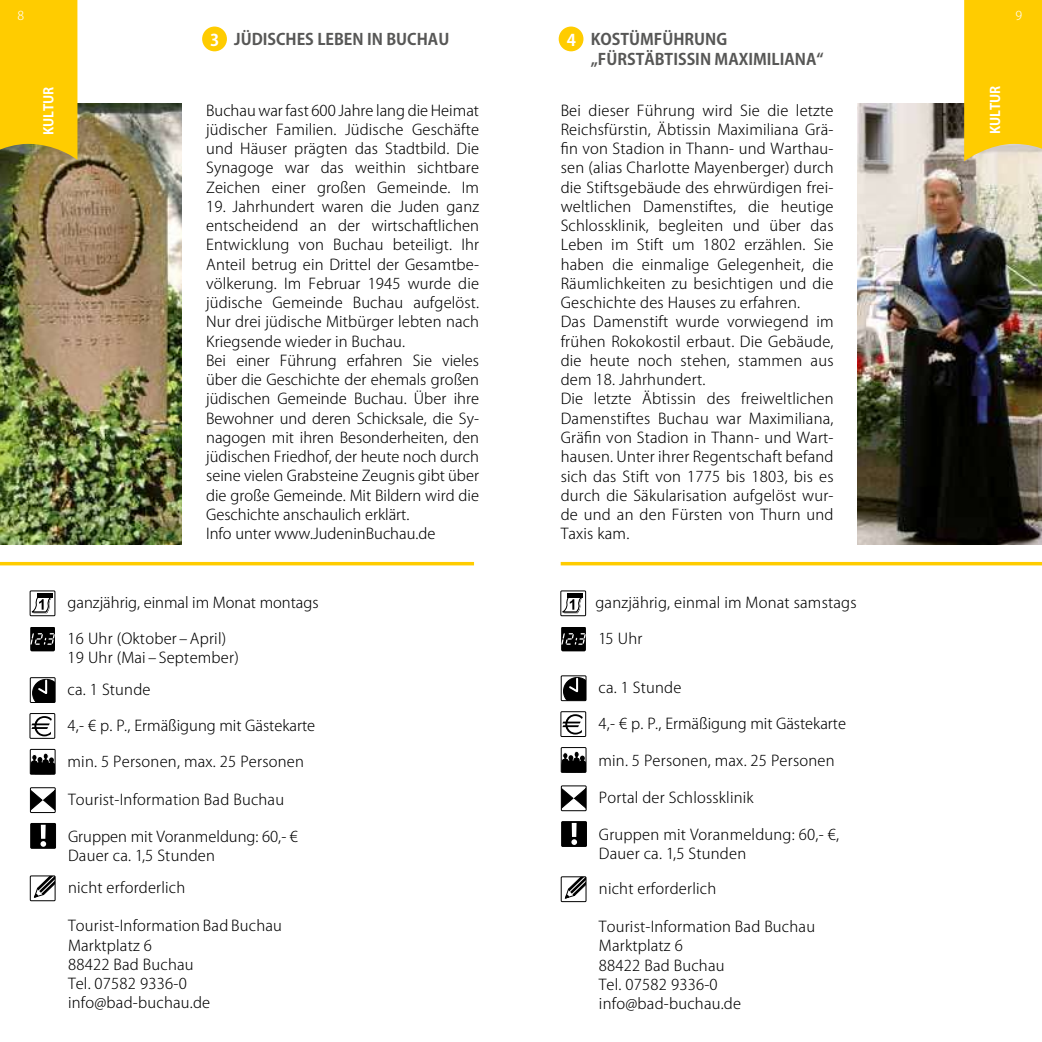
<style>
.page{position:relative;width:1042px;height:1042px;background:#fff}
.page>*{position:absolute;margin:0;border:0;box-sizing:border-box;transform-origin:0 0}
.t1{font:700 15.75px/19.2px "Koz Go Std";color:#575756}
.t2{font:300 14.88px/19.2px "Koz Go Pro";letter-spacing:.015em;color:#000}
.t3{font:700 13.12px "Koz Go Std";color:#fff}
.t4{font:300 12.25px "Koz Go Pro";color:#fff}
.s1{font-size:16.1px;color:#fff}
</style>
<div class="page">
<img style="left:857px;top:104px;width:185px;height:440px">
<img style="left:0;top:104px;width:181px;height:440px">
<svg style="left:30px;top:627px;width:25px;height:24px"></svg>
<svg style="left:34px;top:878px;width:19px;height:19px"></svg>
<div style="left:30px;top:876px;width:25px;height:25px;border:1px solid #000"></div>
<svg style="left:32px;top:679px;width:21px;height:21px"></svg>
<div style="left:30px;top:677px;width:25px;height:25px;border:1px solid #000"></div>
<hr style="left:37px;top:593px;width:16px;height:4px;background:#000">
<svg style="left:32px;top:597px;width:21px;height:16px"></svg>
<div style="left:30px;top:591px;width:25px;height:25px;border:1px solid #000"></div>
<svg style="left:32px;top:716px;width:20px;height:20px"></svg>
<div style="left:30px;top:713px;width:25px;height:25px;border:1px solid #000"></div>
<svg style="left:32px;top:753px;width:21px;height:19px"></svg>
<div style="left:30px;top:749px;width:25px;height:25px;border:1px solid #000"></div>
<svg style="left:32px;top:791px;width:21px;height:19px"></svg>
<div style="left:30px;top:787px;width:25px;height:25px;border:1px solid #000"></div>
<svg style="left:33px;top:825px;width:21px;height:21px"></svg>
<div style="left:31px;top:823px;width:25px;height:25px;border:1px solid #000"></div>
<div style="left:202px;top:27px;width:25px;height:24px;background:#fc0;border-radius:50%"></div>
<div style="left:559px;top:27px;width:24px;height:24px;background:#fc0;border-radius:50%"></div>
<svg style="left:964px;top:0;width:78px;height:161px;background:#fccd11"></svg>
<svg style="left:0;top:0;width:77px;height:161px;background:#f3c405"></svg>
<hr style="left:561px;top:562px;width:481px;height:3px;background:#fc0">
<hr style="left:0;top:562px;width:474px;height:3px;background:#fc0">
<hr style="left:567px;top:593px;width:16px;height:4px;background:#000">
<svg style="left:563px;top:597px;width:20px;height:16px"></svg>
<div style="left:561px;top:591px;width:25px;height:25px;border:1px solid #000"></div>
<svg style="left:561px;top:627px;width:25px;height:24px"></svg>
<svg style="left:565px;top:879px;width:19px;height:19px"></svg>
<div style="left:561px;top:877px;width:25px;height:24px;border:1px solid #000"></div>
<svg style="left:563px;top:678px;width:21px;height:21px"></svg>
<div style="left:561px;top:676px;width:25px;height:25px;border:1px solid #000"></div>
<svg style="left:563px;top:714px;width:20px;height:20px"></svg>
<div style="left:561px;top:711px;width:25px;height:26px;border:1px solid #000"></div>
<svg style="left:563px;top:751px;width:21px;height:19px"></svg>
<div style="left:561px;top:747px;width:25px;height:25px;border:1px solid #000"></div>
<svg style="left:563px;top:789px;width:21px;height:19px"></svg>
<div style="left:561px;top:786px;width:25px;height:25px;border:1px solid #000"></div>
<svg style="left:563px;top:823px;width:21px;height:21px"></svg>
<div style="left:561px;top:821px;width:25px;height:25px;border:1px solid #000"></div>
<p class="t4" style="left:18px;top:7px;width:8px">8</p>
<p class="t3" style="left:40px;top:135px;width:50px;rotate:-90deg">KULTUR</p>
<p class="t1" style="left:210px;top:31px;width:241px"><span class="s1">3</span> JÜDISCHES LEBEN IN BUCHAU</p>
<p class="t1" style="left:591px;top:31px;width:234px;text-indent:-24px"><span class="s1">4</span> KOSTÜMFÜHRUNG „FÜRSTÄBTISSIN MAXIMILIANA“</p>
<p class="t2" style="left:206px;top:101px;width:274px;text-align:justify">Buchau war fast 600 Jahre lang die Heimat jüdischer Familien. Jüdische Geschäfte und Häuser prägten das Stadtbild. Die Synagoge war das weithin sichtbare Zeichen einer großen Gemeinde. Im</p>
<p class="t2" style="left:206px;top:197px;width:274px">19. Jahrhundert waren die Juden ganz entscheidend an der wirtschaftlichen Entwicklung von Buchau beteiligt. Ihr Anteil betrug ein Drittel der Gesamtbe&shy;völkerung. Im Februar 1945 wurde die jüdische Gemeinde Buchau aufgelöst.<br>Nur drei jüdische Mitbürger lebten nach Kriegsende wieder in Buchau.<br>Bei einer Führung erfahren Sie vieles über die Geschichte der ehemals großen jüdischen Gemeinde Buchau. Über ihre Bewohner und deren Schicksale, die Sy&shy;nagogen mit ihren Besonderheiten, den jüdischen Friedhof, der heute noch durch seine vielen Grabsteine Zeugnis gibt über die große Gemeinde. Mit Bildern wird die Geschichte anschaulich erklärt.<br>Info unter www.JudeninBuchau.de</p>
<p class="t2" style="left:561px;top:101px;width:274px">Bei dieser Führung wird Sie die letzte Reichsfürstin, Äbtissin Maximiliana Grä&shy;fin von Stadion in Thann- und Warthau&shy;sen (alias Charlotte Mayenberger) durch die Stiftsgebäude des ehrwürdigen frei&shy;weltlichen Damenstiftes, die heutige Schlossklinik, begleiten und über das Leben im Stift um 1802 erzählen. Sie haben die einmalige Gelegenheit, die Räumlichkeiten zu besichtigen und die Geschichte des Hauses zu erfahren.<br>Das Damenstift wurde vorwiegend im frühen Rokokostil erbaut. Die Gebäude, die heute noch stehen, stammen aus dem 18. Jahrhundert.<br>Die letzte Äbtissin des freiweltlichen Damenstiftes Buchau war Maximiliana, Gräfin von Stadion in Thann- und Wart&shy;hausen. Unter ihrer Regentschaft befand sich das Stift von 1775 bis 1803, bis es durch die Säkularisation aufgelöst wur&shy;de und an den Fürsten von Thurn und Taxis kam.</p>
<p class="t2" style="left:68px;top:593px;width:253px">ganzjährig, einmal im Monat montags</p>
<p class="t2" style="left:68px;top:629px;width:173px">16 Uhr (Oktober –April)<br>19 Uhr (Mai – September)</p>
<p class="t2" style="left:68px;top:680px;width:84px">ca. 1 Stunde</p>
<p class="t2" style="left:68px;top:716px;width:249px">4,- € p. P., Ermäßigung mit Gästekarte</p>
<p class="t2" style="left:68px;top:752px;width:238px">min. 5 Personen, max. 25 Personen</p>
<p class="t2" style="left:68px;top:790px;width:218px">Tourist-Information Bad Buchau</p>
<p class="t2" style="left:68px;top:826px;width:231px">Gruppen mit Voranmeldung: 60,- €<br>Dauer ca. 1,5 Stunden</p>
<p class="t2" style="left:68px;top:878px;width:119px">nicht erforderlich</p>
<p class="t2" style="left:68px;top:916px;width:215px">Tourist-Information Bad Buchau<br>Marktplatz 6<br>88422 Bad Buchau<br>Tel. 07582 9336-0 info@bad-buchau.de</p>
<p class="t2" style="left:595px;top:593px;width:263px">ganzjährig, einmal im Monat samstags</p>
<p class="t2" style="left:598px;top:629px;width:45px">15 Uhr</p>
<p class="t2" style="left:598px;top:678px;width:84px">ca. 1 Stunde</p>
<p class="t2" style="left:598px;top:714px;width:249px">4,- € p. P., Ermäßigung mit Gästekarte</p>
<p class="t2" style="left:598px;top:750px;width:238px">min. 5 Personen, max. 25 Personen</p>
<p class="t2" style="left:599px;top:788px;width:156px">Portal der Schlossklinik</p>
<p class="t2" style="left:599px;top:825px;width:242px">Gruppen mit Voranmeldung: 60,- €,<br>Dauer ca. 1,5 Stunden</p>
<p class="t2" style="left:599px;top:879px;width:119px">nicht erforderlich</p>
<p class="t2" style="left:599px;top:917px;width:218px">Tourist-Information Bad Buchau<br>Marktplatz 6<br>88422 Bad Buchau<br>Tel. 07582 9336-0 info@bad-buchau.de</p>
<p class="t4" style="left:1015px;top:7px;width:8px">9</p>
<p class="t3" style="left:987px;top:134px;width:50px;rotate:-90deg">KULTUR</p>
</div>
